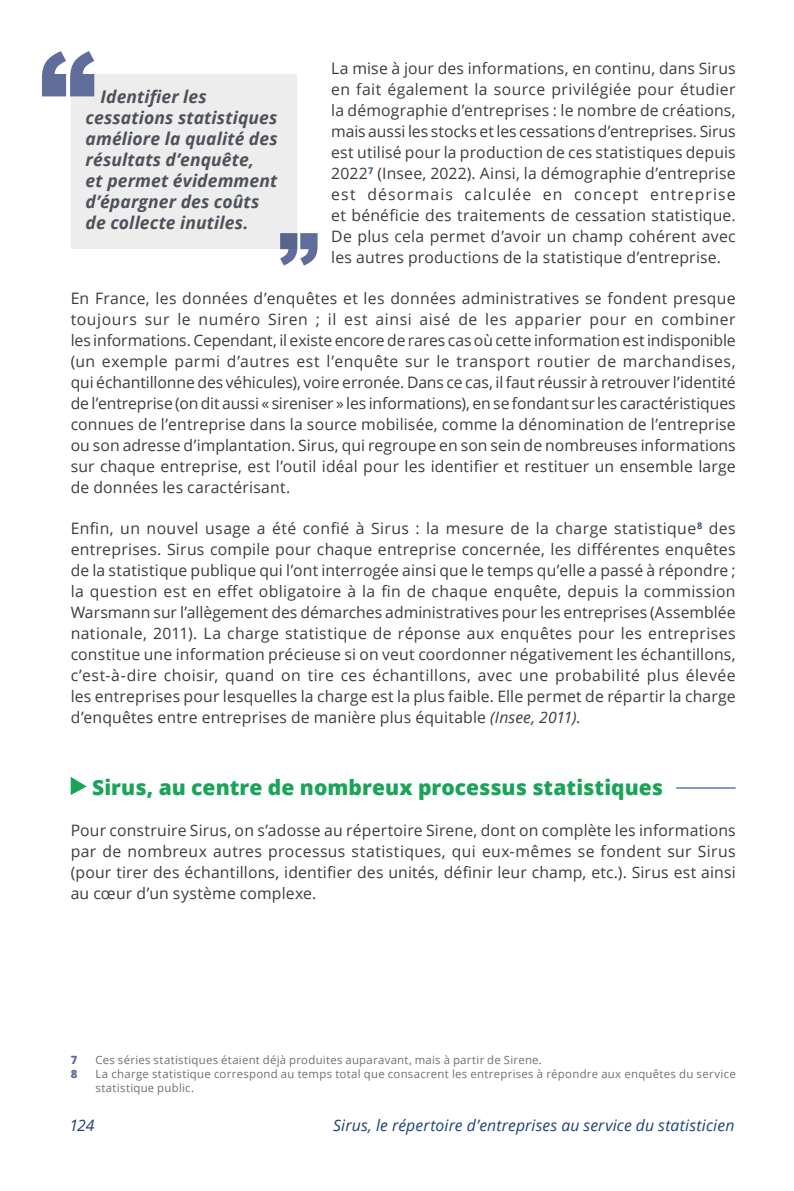
<style>
.page{position:relative;width:794px;height:1191px;background:#fff}
.page>*{position:absolute;margin:0;border:0;box-sizing:border-box;transform-origin:0 0}
.t1{font:800 21px "Open Sans";color:#19a458}
.t2{font:italic 700 17.5px/21px "Open Sans";letter-spacing:.005em;color:#4d515a}
.t3{font:15.75px/21px "Open Sans";letter-spacing:.01em;color:#3c3c3b;text-align:justify}
.t4{font:italic 15.75px "Open Sans";letter-spacing:.01em;color:#1e4176}
.t5{font:11.38px/13.7px "Open Sans";letter-spacing:.025em;color:#706f6f}
.t6{font:800 11.38px "Open Sans";color:#606c99}
.s1{font-style:italic}
</style>
<div class="page">
<hr style="left:676px;top:787px;width:59px;height:1px;background:#3e69b1">
<svg style="left:71px;top:777px;width:16px;height:18px"></svg>
<div style="left:71px;top:74px;width:225px;height:175px;background:#ededed"></div>
<svg style="left:42px;top:51px;width:52px;height:45px"></svg>
<svg style="left:280px;top:233px;width:37px;height:32px"></svg>
<p class="t3" style="left:331px;top:57px;width:406px">La mise à jour des informations, en continu, dans Sirus en fait également la source privilégiée pour étudier la démographie d’entreprises : le nombre de créations, mais aussi les stocks et les cessations d’entreprises. Sirus est utilisé pour la production de ces statistiques depuis 2022<sup>7</sup> (Insee, 2022). Ainsi, la démographie d’entreprise est désormais calculée en concept entreprise et bénéficie des traitements de cessation statistique.<br>De plus cela permet d’avoir un champ cohérent avec les autres productions de la statistique d’entreprise.</p>
<p class="t3" style="left:71px;top:287px;width:666px">En France, les données d’enquêtes et les données administratives se fondent presque toujours sur le numéro Siren ; il est ainsi aisé de les apparier pour en combiner les informations. Cependant, il existe encore de rares cas où cette information est indisponible (un exemple parmi d’autres est l’enquête sur le transport routier de marchandises, qui échantillonne des véhicules), voire erronée. Dans ce cas, il faut réussir à retrouver l’identité de l’entreprise (on dit aussi « sireniser » les informations), en se fondant sur les caractéristiques connues de l’entreprise dans la source mobilisée, comme la dénomination de l’entreprise ou son adresse d’implantation. Sirus, qui regroupe en son sein de nombreuses informations sur chaque entreprise, est l’outil idéal pour les identifier et restituer un ensemble large de données les caractérisant.</p>
<p class="t3" style="left:71px;top:517px;width:666px">Enfin, un nouvel usage a été confié à Sirus : la mesure de la charge statistique<sup>8</sup> des entreprises. Sirus compile pour chaque entreprise concernée, les différentes enquêtes de la statistique publique qui l’ont interrogée ainsi que le temps qu’elle a passé à répondre ; la question est en effet obligatoire à la fin de chaque enquête, depuis la commission Warsmann sur l’allègement des démarches administratives pour les entreprises (Assemblée nationale, 2011). La charge statistique de réponse aux enquêtes pour les entreprises constitue une information précieuse si on veut coordonner négativement les échantillons, c’est-à-dire choisir, quand on tire ces échantillons, avec une probabilité plus élevée les entreprises pour lesquelles la charge est la plus faible. Elle permet de répartir la charge d’enquêtes entre entreprises de manière plus équitable <span class="s1">(Insee, 2011)</span>.</p>
<p class="t2" style="left:86px;top:85px;width:194px;text-indent:15px">Identifier les cessations statistiques améliore la qualité des résultats d’enquête,<br>et permet évidemment d’épargner des coûts de collecte inutiles.</p>
<h1 class="t1" style="left:92px;top:771px;width:572px">Sirus, au centre de nombreux processus statistiques</h1>
<p class="t3" style="left:71px;top:819px;width:666px">Pour construire Sirus, on s’adosse au répertoire Sirene, dont on complète les informations par de nombreux autres processus statistiques, qui eux-mêmes se fondent sur Sirus (pour tirer des échantillons, identifier des unités, définir leur champ, etc.). Sirus est ainsi au cœur d’un système complexe.</p>
<p class="t6" style="left:71px;top:1051px;width:8px">7</p>
<p class="t5" style="left:95px;top:1053px;width:448px">Ces séries statistiques étaient déjà produites auparavant, mais à partir de Sirene.</p>
<p class="t6" style="left:71px;top:1065px;width:8px">8</p>
<p class="t5" style="left:95px;top:1066px;width:641px">La charge statistique correspond au temps total que consacrent les entreprises à répondre aux enquêtes du service statistique public.</p>
<p class="t4" style="left:69px;top:1114px;width:26px">124</p>
<p class="t4" style="left:333px;top:1114px;width:403px">Sirus, le répertoire d’entreprises au service du statisticien</p>
</div>
